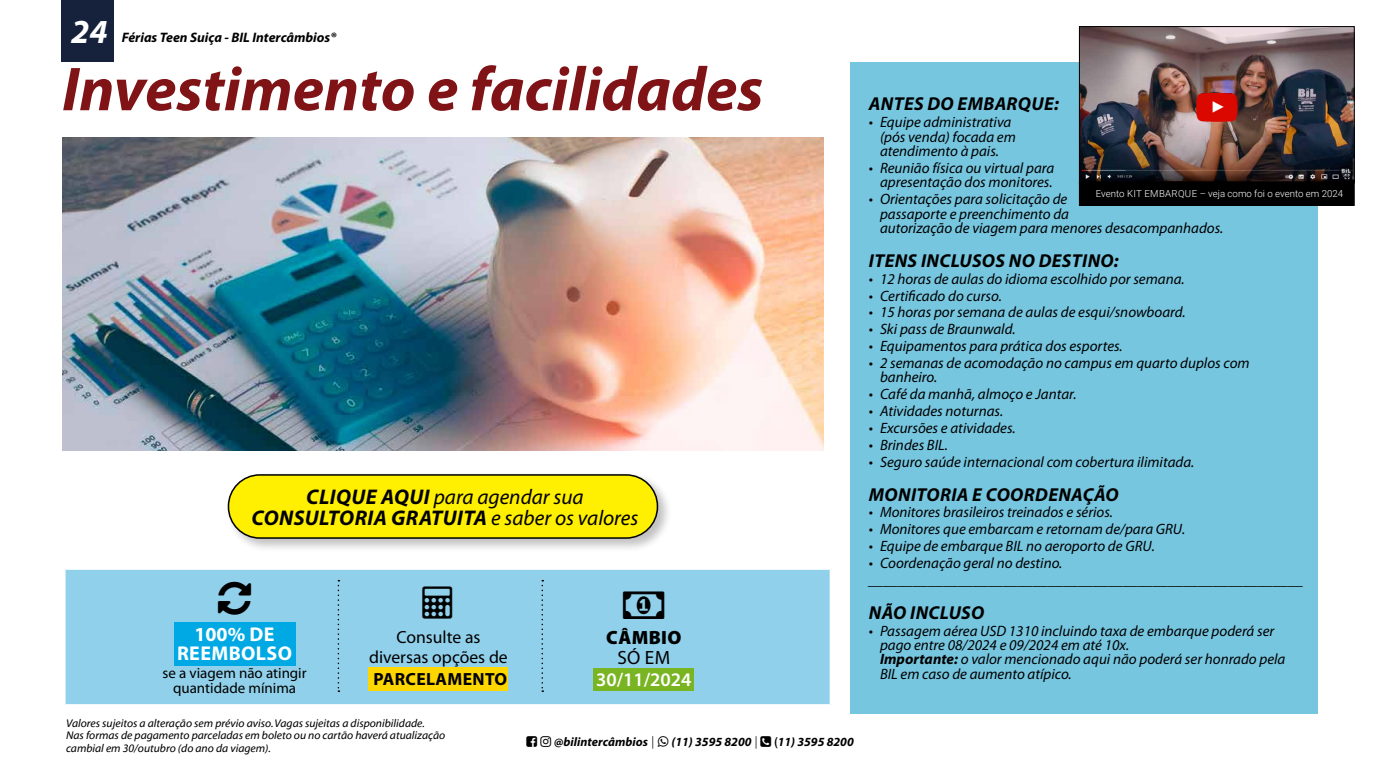
<style>
.page{position:relative;width:1380px;height:776px;background:#fff}
.page>*{position:absolute;margin:0;border:0;box-sizing:border-box;transform-origin:0 0}
.t1{font:italic 700 62.5px "Myriad Pro";color:#7f1316}
.t2{font:italic 700 33.75px "Myriad Pro";color:#fff}
.t3{font:italic 700 21.25px/21.2px "Myriad Pro";letter-spacing:.02em;color:#000;text-align:center}
.t4{font:700 20px/18.8px "Myriad Pro";letter-spacing:.02em;color:#fff;text-align:center}
.t5{font:600 19.25px "Myriad Pro";color:#fff}
.t6{font:900 19.25px "Myriad Pro";letter-spacing:.02em;color:#000}
.t7{font:19.25px "Myriad Pro";color:#000}
.t8{font:italic 700 18.75px "Myriad Pro";letter-spacing:.02em;color:#000}
.t9{font:17.62px/19.2px "Myriad Pro";color:#000;text-align:center}
.t10{font:700 17.62px "Myriad Pro";letter-spacing:.02em;color:#000}
.t11{font:italic 15px/14.4px "Myriad Pro";color:#000}
.t12{font:15px/15px "Myriad Pro";color:#000;text-align:center}
.t13{font:italic 700 13.75px "Myriad Pro";color:#000}
.t14{font:italic 700 12.5px "Myriad Pro";color:#000}
.t15{font:11.25px/12.5px "Myriad It Web";color:#000}
.t16{font:300 9.69px "Roboto";color:#fff}
.s1{font-weight:400}
.s2{font-family:"Helvetica Neue";font-weight:300;font-style:normal}
.s3{font-family:"Helvetica Neue";font-weight:500;font-style:normal;font-stretch:condensed}
.s4{font-weight:700}
</style>
<div class="page">
<div style="left:64px;top:568px;width:767px;height:137px;background:#90d0ea"></div>
<svg style="left:64px;top:568px;width:768px;height:2px;background:#f6fbfd"></svg>
<svg style="left:64px;top:570px;width:2px;height:134px"></svg>
<hr style="left:830px;top:570px;width:3px;height:134px;background:#fff">
<hr style="left:62px;top:704px;width:771px;height:3px;background:#fff">
<div style="left:850px;top:62px;width:468px;height:651px;background:#76c6e0"></div>
<div style="left:61px;top:0;width:53px;height:62px;background:#16223c"></div>
<div style="left:369px;top:667px;width:139px;height:24px;background:#fed600"></div>
<div style="left:594px;top:668px;width:100px;height:23px;background:#79b422"></div>
<svg style="left:338px;top:580px;width:1px;height:112px"></svg>
<svg style="left:541px;top:580px;width:2px;height:112px"></svg>
<div style="left:174px;top:622px;width:122px;height:43px;background:#00a9e3"></div>
<img style="left:1081px;top:28px;width:272px;height:153px">
<div style="left:1079px;top:26px;width:276px;height:157px;border:1px solid #000"></div>
<div style="left:1079px;top:182px;width:275px;height:23px;background:#000"></div>
<div style="left:1079px;top:182px;width:276px;height:24px;border:1px solid #000"></div>
<img style="left:62px;top:138px;width:761px;height:312px">
<div style="left:225px;top:472px;width:448px;height:81px;background:#000;opacity:.25"></div>
<div style="left:228px;top:475px;width:429px;height:63px;background:#ffef00;border-radius:31px"></div>
<div style="left:228px;top:474px;width:430px;height:65px;border:2px solid #000;border-radius:31px"></div>
<svg style="left:1196px;top:93px;width:41px;height:29px"></svg>
<h2 class="t2" style="left:71px;top:13px;width:38px">24</h2>
<h1 class="t1" style="left:62px;top:55px;width:703px">Investimento e facilidades</h1>
<p class="t13" style="left:122px;top:30px;width:216px">Férias Teen Suiça - BIL Intercâmbios®</p>
<h3 class="t3" style="left:251px;top:486px;width:389px">CLIQUE AQUI <span class="s1">para agendar sua<br></span>CONSULTORIA GRATUITA <span class="s1">e saber os valores</span></h3>
<h3 class="t4" style="left:177px;top:625px;width:117px">100% DE<br>REEMBOLSO</h3>
<p class="t12" style="left:162px;top:665px;width:146px">se a viagem não atingir quantidade mínima</p>
<p class="t9" style="left:369px;top:628px;width:140px">Consulte as diversas opções de</p>
<p class="t10" style="left:373px;top:669px;width:135px">PARCELAMENTO</p>
<p class="t15" style="left:66px;top:717px;width:381px">Valores sujeitos a alteração sem prévio aviso. Vagas sujeitas a disponibilidade.<br>Nas formas de pagamento parceladas em boleto ou no cartão haverá atualização cambial em 30/outubro (do ano da viagem).</p>
<p class="t6" style="left:606px;top:627px;width:77px">CÂMBIO</p>
<p class="t7" style="left:617px;top:646px;width:54px">SÓ EM</p>
<p class="t5" style="left:596px;top:669px;width:97px">30/11/2024</p>
<p class="t14" style="left:554px;top:735px;width:101px">@bilintercâmbios <span class="s2">|</span></p>
<p class="t14" style="left:672px;top:735px;width:87px">(11) 3595 8200 <span class="s2">|</span></p>
<p class="t14" style="left:774px;top:735px;width:81px"><span class="s3">(</span>11) 3595 8200</p>
<p class="t8" style="left:869px;top:94px;width:192px">ANTES DO EMBARQUE:</p>
<p class="t11" style="left:880px;top:115px;width:137px;text-indent:-11px">• Equipe administrativa (pós venda) focada em atendimento à pais.</p>
<p class="t11" style="left:869px;top:161px;width:187px;text-align:right">• Reunião física ou virtual para apresentação dos monitores.</p>
<p class="t11" style="left:880px;top:192px;width:345px;text-indent:-11px">• Orientações para solicitação de<br>passaporte e preenchimento da<br>autorização de viagem para menores desacompanhados.</p>
<p class="t8" style="left:869px;top:250px;width:251px">ITENS INCLUSOS NO DESTINO:</p>
<p class="t11" style="left:869px;top:272px;width:317px">• 12 horas de aulas do idioma escolhido por semana.</p>
<p class="t11" style="left:869px;top:288px;width:135px">• Certificado do curso.</p>
<p class="t11" style="left:869px;top:305px;width:318px">• 15 horas por semana de aulas de esqui/snowboard.</p>
<p class="t11" style="left:869px;top:322px;width:148px">• Ski pass de Braunwald.</p>
<p class="t11" style="left:869px;top:339px;width:256px">• Equipamentos para prática dos esportes.</p>
<p class="t11" style="left:880px;top:356px;width:371px;text-indent:-11px">• 2 semanas de acomodação no campus em quarto duplos com banheiro.</p>
<p class="t11" style="left:869px;top:387px;width:209px">• Café da manhã, almoço e Jantar.</p>
<p class="t11" style="left:869px;top:404px;width:136px">• Atividades noturnas.</p>
<p class="t11" style="left:869px;top:421px;width:148px">• Excursões e atividades.</p>
<p class="t11" style="left:869px;top:438px;width:81px">• Brindes BIL.</p>
<p class="t11" style="left:869px;top:455px;width:327px">• Seguro saúde internacional com cobertura ilimitada.</p>
<p class="t8" style="left:869px;top:484px;width:251px">MONITORIA E COORDENAÇÃO</p>
<p class="t11" style="left:869px;top:505px;width:246px">• Monitores brasileiros treinados e sérios.</p>
<p class="t11" style="left:869px;top:522px;width:318px">• Monitores que embarcam e retornam de/para GRU.</p>
<p class="t11" style="left:869px;top:539px;width:288px">• Equipe de embarque BIL no aeroporto de GRU.</p>
<p class="t11" style="left:869px;top:555px;width:436px;line-height:16.9px">• Coordenação geral no destino. __________________________________________________________</p>
<p class="t8" style="left:869px;top:602px;width:117px">NÃO INCLUSO</p>
<p class="t11" style="left:880px;top:623px;width:407px;text-indent:-11px">• Passagem aérea USD 1310 incluindo taxa de embarque poderá ser pago entre 08/2024 e 09/2024 em até 10x.<br><span class="s4">Importante:</span> o valor mencionado aqui não poderá ser honrado pela BIL em caso de aumento atípico.</p>
<p class="t16" style="left:1096px;top:187px;width:249px">Evento KIT EMBARQUE – veja como foi o evento em 2024</p>
</div>
